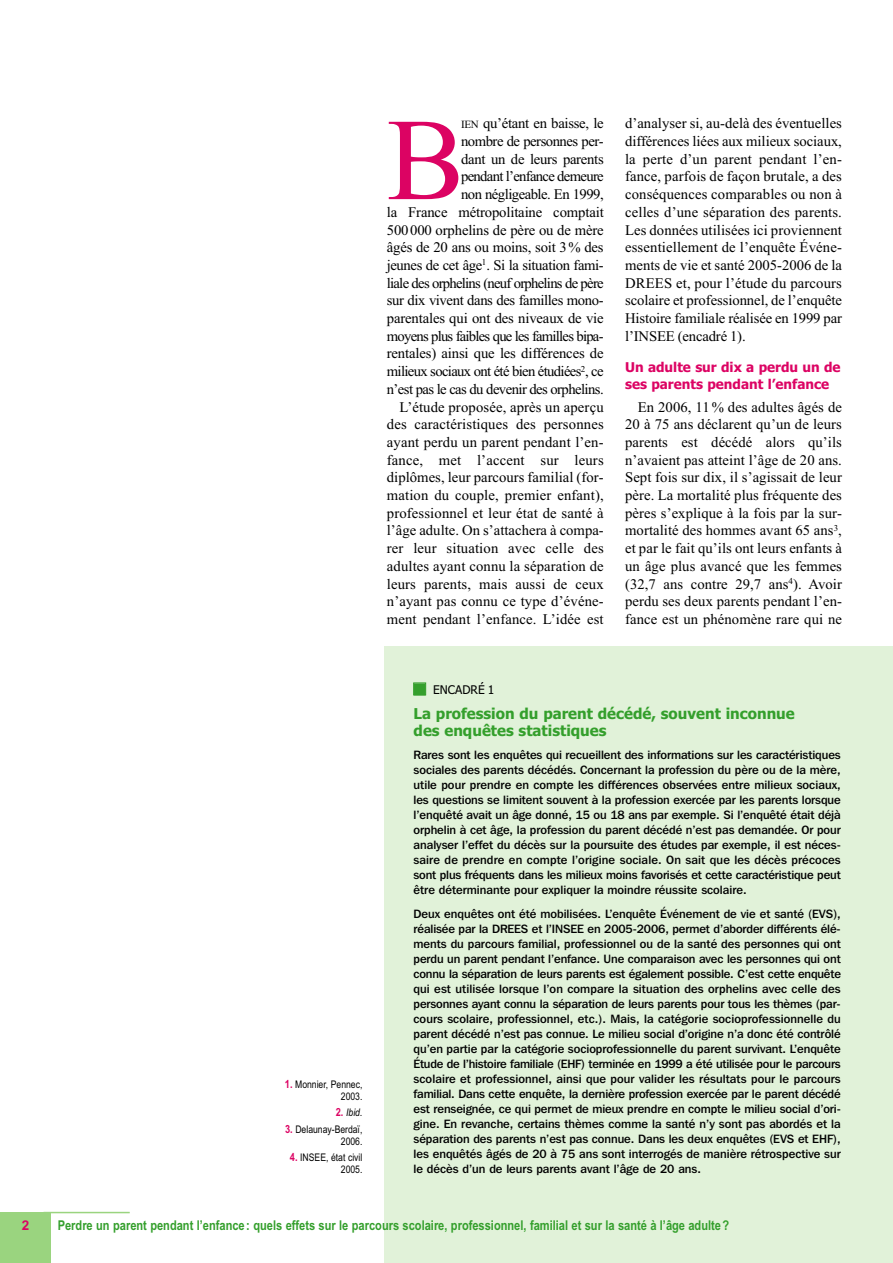
<style>
.page{position:relative;width:893px;height:1263px;background:#fff}
.page>*{position:absolute;margin:0;border:0;box-sizing:border-box;transform-origin:0 0}
.t1{font:116.85px "Times New Roman";color:#dc0363}
.t2{font:700 15px/16.5px "Tahoma";color:#349f2c}
.t3{font:14.7px/17.7px "Times New Roman";letter-spacing:-.01em;color:#000;text-align:justify}
.t4{font:700 13.5px "Arial Narrow";color:#349f2c}
.t5{font:700 13.5px/17.7px "Tahoma";color:#dc0363}
.t6{font:700 13.5px "Arial";color:#dc0363}
.t7{font:500 12px/15px "Franklin Gothic IT Cby BT";color:#000;text-align:justify}
.t8{font:12px "Tahoma";color:#000}
.t9{font:10.5px/12px "Arial Narrow";color:#000;text-align:right}
.t10{font:italic 10.5px "Arial Narrow";color:#000}
.s1{font-weight:700;font-size:11.25px;color:#dc0363}
.s2{font-weight:700;font-style:normal;font-size:11.25px;color:#dc0363}
.s3{font-size:10.95px}
</style>
<div class="page">
<div style="left:0;top:1212px;width:51px;height:51px;background:#9ad47f"></div>
<hr style="left:44px;top:1212px;width:86px;height:1px;background:#9ad47f">
<div style="left:384px;top:646px;width:509px;height:617px;background:#e1f2d9"></div>
<p class="t6" style="left:22px;top:1218px;width:9px">2</p>
<p class="t9" style="left:285px;top:1079px;width:79px"><span class="s1">1.</span> Monnier, Pennec,<br>2003.</p>
<p class="t10" style="left:336px;top:1109px;width:28px"><span class="s2">2.</span> Ibid.</p>
<p class="t9" style="left:285px;top:1124px;width:79px"><span class="s1">3.</span> Delaunay-Berdaï,<br>2006.</p>
<p class="t9" style="left:290px;top:1152px;width:74px"><span class="s1">4.</span> INSEE, état civil<br>2005.</p>
<p class="t3" style="left:387px;top:114px;width:219px;text-align:right"><span class="s3">IEN</span> qu’étant en baisse, le<br>nombre de personnes per-<br>dant un de leurs parents<br>pendant l’enfance demeure<br>non négligeable. En 1999,<br>la France métropolitaine comptait 500000 orphelins de père ou de mère âgés de 20 ans ou moins, soit 3% des jeunes de cet âge<sup>1</sup>. Si la situation fami&shy;liale des orphelins (neuf orphelins de père sur dix vivent dans des familles mono&shy;parentales qui ont des niveaux de vie moyens plus faibles que les familles bipa&shy;rentales) ainsi que les différences de milieux sociaux ont été bien étudiées<sup>2</sup>, ce n’est pas le cas du devenir des orphelins.<br>L’étude proposée, après un aperçu des caractéristiques des personnes ayant perdu un parent pendant l’en&shy;fance, met l’accent sur leurs diplômes, leur parcours familial (for&shy;mation du couple, premier enfant), professionnel et leur état de santé à l’âge adulte. On s’attachera à compa&shy;rer leur situation avec celle des adultes ayant connu la séparation de leurs parents, mais aussi de ceux n’ayant pas connu ce type d’événe&shy;ment pendant l’enfance. L’idée est</p>
<h1 class="t1" style="left:387px;top:90px;width:79px">B</h1>
<p class="t3" style="left:625px;top:114px;width:218px">d’analyser si, au-delà des éventuelles différences liées aux milieux sociaux, la perte d’un parent pendant l’en&shy;fance, parfois de façon brutale, a des conséquences comparables ou non à celles d’une séparation des parents.<br>Les données utilisées ici proviennent essentiellement de l’enquête Événe&shy;ments de vie et santé 2005-2006 de la DREES et, pour l’étude du parcours scolaire et professionnel, de l’enquête Histoire familiale réalisée en 1999 par l’INSEE (encadré 1).</p>
<p class="t5" style="left:625px;top:358px;width:217px">Un adulte sur dix a perdu un de ses parents pendant l’enfance</p>
<p class="t3" style="left:625px;top:398px;width:218px;text-indent:13px">En 2006, 11 % des adultes âgés de 20 à 75 ans déclarent qu’un de leurs parents est décédé alors qu’ils n’avaient pas atteint l’âge de 20 ans.<br>Sept fois sur dix, il s’agissait de leur père. La mortalité plus fréquente des pères s’explique à la fois par la sur&shy;mortalité des hommes avant 65 ans<sup>3</sup>, et par le fait qu’ils ont leurs enfants à un âge plus avancé que les femmes (32,7 ans contre 29,7 ans<sup>4</sup>). Avoir perdu ses deux parents pendant l’en&shy;fance est un phénomène rare qui ne</p>
<p class="t8" style="left:433px;top:683px;width:63px">ENCADRÉ 1</p>
<p class="t2" style="left:414px;top:706px;width:383px">La profession du parent décédé, souvent inconnue des enquêtes statistiques</p>
<p class="t7" style="left:414px;top:749px;width:429px">Rares sont les enquêtes qui recueillent des informations sur les caractéristiques sociales des parents décédés. Concernant la profession du père ou de la mère, utile pour prendre en compte les différences observées entre milieux sociaux, les questions se limitent souvent à la profession exercée par les parents lorsque l’enquêté avait un âge donné, 15 ou 18 ans par exemple. Si l’enquêté était déjà orphelin à cet âge, la profession du parent décédé n’est pas demandée. Or pour analyser l’effet du décès sur la poursuite des études par exemple, il est néces&shy;saire de prendre en compte l’origine sociale. On sait que les décès précoces sont plus fréquents dans les milieux moins favorisés et cette caractéristique peut être déterminante pour expliquer la moindre réussite scolaire.</p>
<p class="t7" style="left:414px;top:907px;width:429px">Deux enquêtes ont été mobilisées. L’enquête Événement de vie et santé (EVS), réalisée par la DREES et l’INSEE en 2005-2006, permet d’aborder différents élé&shy;ments du parcours familial, professionnel ou de la santé des personnes qui ont perdu un parent pendant l’enfance. Une comparaison avec les personnes qui ont connu la séparation de leurs parents est également possible. C’est cette enquête qui est utilisée lorsque l’on compare la situation des orphelins avec celle des personnes ayant connu la séparation de leurs parents pour tous les thèmes (par&shy;cours scolaire, professionnel, etc.). Mais, la catégorie socioprofessionnelle du parent décédé n’est pas connue. Le milieu social d’origine n’a donc été contrôlé qu’en partie par la catégorie socioprofessionnelle du parent survivant. L’enquête Étude de l’histoire familiale (EHF) terminée en 1999 a été utilisée pour le parcours scolaire et professionnel, ainsi que pour valider les résultats pour le parcours familial. Dans cette enquête, la dernière profession exercée par le parent décédé est renseignée, ce qui permet de mieux prendre en compte le milieu social d’ori&shy;gine. En revanche, certains thèmes comme la santé n’y sont pas abordés et la séparation des parents n’est pas connue. Dans les deux enquêtes (EVS et EHF), les enquêtés âgés de 20 à 75 ans sont interrogés de manière rétrospective sur le décès d’un de leurs parents avant l’âge de 20 ans.</p>
<p class="t4" style="left:58px;top:1217px;width:673px">Perdre un parent pendant l’enfance : quels effets sur le parcours scolaire, professionnel, familial et sur la santé à l’âge adulte ?</p>
</div>
